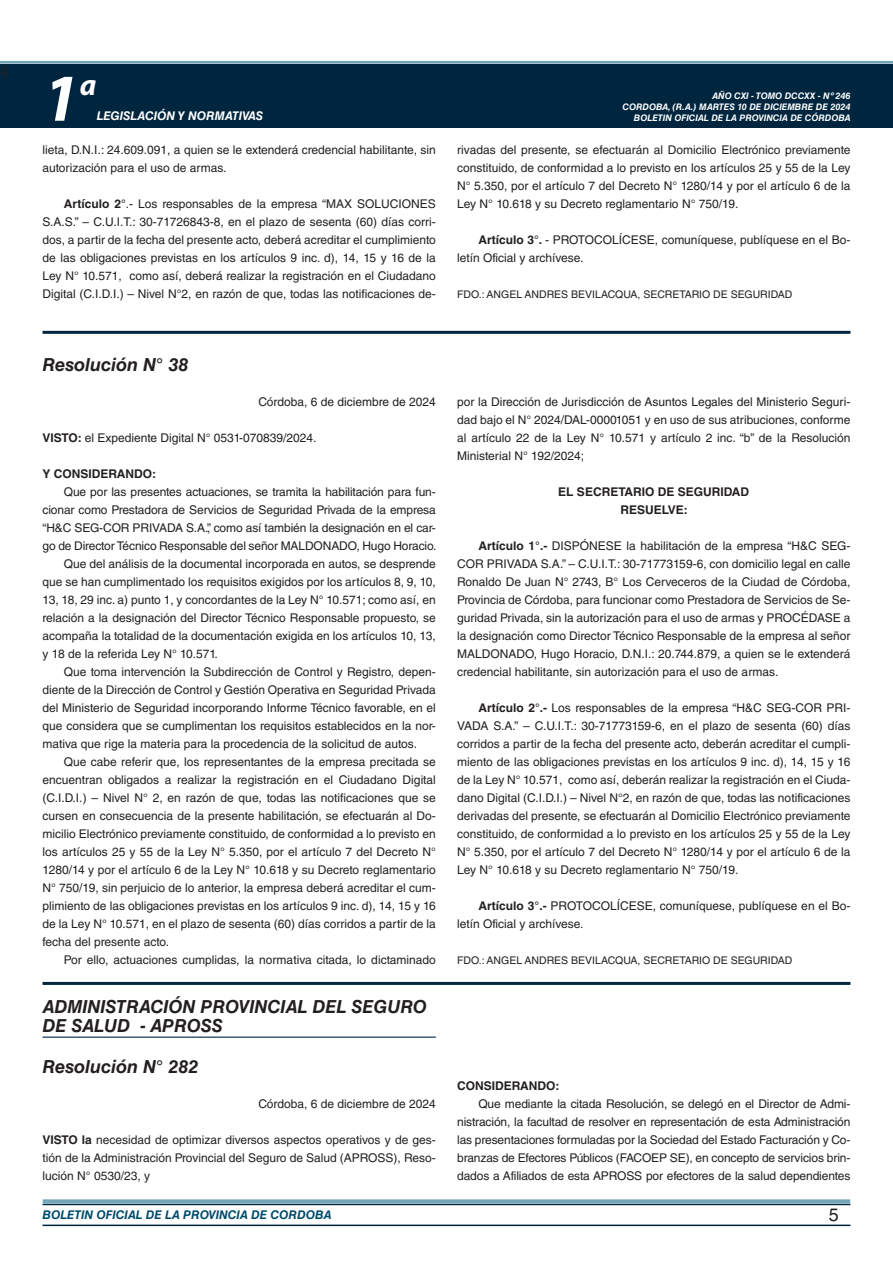
<style>
.page{position:relative;width:893px;height:1263px;background:#fff}
.page>*{position:absolute;margin:0;border:0;box-sizing:border-box;transform-origin:0 0}
.t1{font:italic 700 67.5px "Myriad Pro";color:#fff}
.t2{font:italic 700 30px "Myriad Pro";color:#fff}
.NOMBRE_DE_MINISTERIO{font:italic 700 18px/19.5px "Helvetica LT Std";color:#231f20}
.t3{font:18px "Minion Pro";color:#231f20}
.t4{font:18px "Helvetica LT Std";color:#231f20}
.TEXTO_BASE{font:12px/18px "Helvetica LT Std";color:#231f20;text-align:justify}
.FECHA{font:12px "Helvetica LT Std";color:#231f20}
.t5{font:italic 700 12px "Helvetica LT Std";color:#004b6c}
.RESUELVE{font:700 12px "Helvetica LT Std";color:#231f20}
.TEXTO_BASE-2{font:700 12px "Helvetica LT Std";color:#231f20}
.t6{font:italic 700 12px "Helvetica LT Std";color:#fff}
.FIRMA{font:10.5px "Helvetica LT Std";color:#231f20}
.t7{font:italic 700 9px/10.8px "Helvetica LT Std";color:#fff;text-align:right}
.s1{font-weight:700}
</style>
<div class="page">
<div style="left:0;top:61px;width:893px;height:6px;background:#fff;opacity:.75"></div>
<div style="left:0;top:64px;width:893px;height:64px;background:#00263f"></div>
<hr style="left:43px;top:1224px;width:807px;height:2px;background:#00263f">
<div style="left:42px;top:1198px;width:809px;height:8px;background:#fff;opacity:.75"></div>
<hr style="left:43px;top:331px;width:807px;height:3px;background:#00263f">
<hr style="left:43px;top:982px;width:807px;height:3px;background:#00263f">
<hr style="left:43px;top:1036px;width:393px;height:2px;background:#00263f">
<h3 class="t3" style="left:0;top:59px;width:10px">4</h3>
<h1 class="t1" style="left:43px;top:54px;width:38px">1</h1>
<h2 class="t2" style="left:80px;top:66px;width:18px">a</h2>
<p class="t6" style="left:97px;top:109px;width:168px">LEGISLACIÓN Y NORMATIVAS</p>
<p class="TEXTO_BASE" style="left:43px;top:141px;width:395px">lieta, D.N.I.: 24.609.091, a quien se le extenderá credencial habilitante, sin autorización para el uso de armas.</p>
<p class="TEXTO_BASE" style="left:43px;top:195px;width:395px;text-indent:21px"><span class="s1">Artículo 2°</span>.- Los responsables de la empresa “MAX SOLUCIONES S.A.S.” – C.U.I.T.: 30-71726843-8, en el plazo de sesenta (60) días corri&shy;dos, a partir de la fecha del presente acto, deberá acreditar el cumplimiento de las obligaciones previstas en los artículos 9 inc. d), 14, 15 y 16 de la Ley N° 10.571, como así, deberá realizar la registración en el Ciudadano Digital (C.I.D.I.) – Nivel N°2, en razón de que, todas las notificaciones de-</p>
<p class="t7" style="left:622px;top:91px;width:229px">AÑO CXI - TOMO DCCXX - Nº 246<br>CORDOBA, (R.A.) MARTES 10 DE DICIEMBRE DE 2024<br>BOLETIN OFICIAL DE LA PROVINCIA DE CÓRDOBA</p>
<p class="TEXTO_BASE" style="left:457px;top:141px;width:395px">rivadas del presente, se efectuarán al Domicilio Electrónico previamente constituido, de conformidad a lo previsto en los artículos 25 y 55 de la Ley N° 5.350, por el artículo 7 del Decreto N° 1280/14 y por el artículo 6 de la Ley N° 10.618 y su Decreto reglamentario N° 750/19.</p>
<p class="TEXTO_BASE" style="left:457px;top:231px;width:395px;text-indent:21px"><span class="s1">Artículo 3°.</span> - PROTOCOLÍCESE, comuníquese, publíquese en el Bo&shy;letín Oficial y archívese.</p>
<p class="FIRMA" style="left:457px;top:288px;width:337px">FDO.: ANGEL ANDRES BEVILACQUA, SECRETARIO DE SEGURIDAD</p>
<p class="NOMBRE_DE_MINISTERIO" style="left:43px;top:355px;width:147px">Resolución N° 38</p>
<p class="FECHA" style="left:258px;top:395px;width:179px">Córdoba, 6 de diciembre de 2024</p>
<p class="TEXTO_BASE" style="left:43px;top:429px;width:275px"><span class="s1">VISTO:</span> el Expediente Digital N° 0531-070839/2024.</p>
<p class="TEXTO_BASE-2" style="left:43px;top:466px;width:115px">Y CONSIDERANDO:</p>
<p class="TEXTO_BASE" style="left:43px;top:483px;width:396px;text-indent:21px">Que por las presentes actuaciones, se tramita la habilitación para fun&shy;cionar como Prestadora de Servicios de Seguridad Privada de la empresa “H&amp;C SEG-COR PRIVADA S.A.”, como así también la designación en el car&shy;go de Director Técnico Responsable del señor MALDONADO, Hugo Horacio.</p>
<p class="TEXTO_BASE" style="left:43px;top:555px;width:395px;text-indent:21px">Que del análisis de la documental incorporada en autos, se desprende que se han cumplimentado los requisitos exigidos por los artículos 8, 9, 10, 13, 18, 29 inc. a) punto 1, y concordantes de la Ley N° 10.571; como así, en relación a la designación del Director Técnico Responsable propuesto, se acompaña la totalidad de la documentación exigida en los artículos 10, 13, y 18 de la referida Ley N° 10.571.</p>
<p class="TEXTO_BASE" style="left:43px;top:663px;width:395px;text-indent:21px">Que toma intervención la Subdirección de Control y Registro, depen&shy;diente de la Dirección de Control y Gestión Operativa en Seguridad Privada del Ministerio de Seguridad incorporando Informe Técnico favorable, en el que considera que se cumplimentan los requisitos establecidos en la nor&shy;mativa que rige la materia para la procedencia de la solicitud de autos.</p>
<p class="TEXTO_BASE" style="left:43px;top:753px;width:395px;text-indent:21px">Que cabe referir que, los representantes de la empresa precitada se encuentran obligados a realizar la registración en el Ciudadano Digital (C.I.D.I.) – Nivel N° 2, en razón de que, todas las notificaciones que se cursen en consecuencia de la presente habilitación, se efectuarán al Do&shy;micilio Electrónico previamente constituido, de conformidad a lo previsto en los artículos 25 y 55 de la Ley N° 5.350, por el artículo 7 del Decreto N° 1280/14 y por el artículo 6 de la Ley N° 10.618 y su Decreto reglamentario N° 750/19, sin perjuicio de lo anterior, la empresa deberá acreditar el cum&shy;plimiento de las obligaciones previstas en los artículos 9 inc. d), 14, 15 y 16 de la Ley N° 10.571, en el plazo de sesenta (60) días corridos a partir de la fecha del presente acto.</p>
<p class="TEXTO_BASE" style="left:64px;top:951px;width:374px">Por ello, actuaciones cumplidas, la normativa citada, lo dictaminado</p>
<p class="NOMBRE_DE_MINISTERIO" style="left:43px;top:996px;width:386px">ADMINISTRACIÓN PROVINCIAL DEL SEGURO<br>DE SALUD - APROSS</p>
<p class="NOMBRE_DE_MINISTERIO" style="left:43px;top:1057px;width:157px">Resolución N° 282</p>
<p class="FECHA" style="left:258px;top:1097px;width:179px">Córdoba, 6 de diciembre de 2024</p>
<p class="TEXTO_BASE" style="left:43px;top:1131px;width:395px"><span class="s1">VISTO la</span> necesidad de optimizar diversos aspectos operativos y de ges&shy;tión de la Administración Provincial del Seguro de Salud (APROSS), Reso&shy;lución N° 0530/23, y</p>
<p class="TEXTO_BASE" style="left:457px;top:393px;width:395px">por la Dirección de Jurisdicción de Asuntos Legales del Ministerio Seguri&shy;dad bajo el N° 2024/DAL-00001051 y en uso de sus atribuciones, conforme al artículo 22 de la Ley N° 10.571 y artículo 2 inc. “b” de la Resolución Ministerial N° 192/2024;</p>
<p class="RESUELVE" style="left:558px;top:484px;width:192px">EL SECRETARIO DE SEGURIDAD</p>
<p class="RESUELVE" style="left:620px;top:502px;width:69px">RESUELVE:</p>
<p class="TEXTO_BASE" style="left:457px;top:537px;width:395px;text-indent:21px"><span class="s1">Artículo 1°.-</span> DISPÓNESE la habilitación de la empresa “H&amp;C SEG-COR PRIVADA S.A.” – C.U.I.T.: 30-71773159-6, con domicilio legal en calle Ronaldo De Juan N° 2743, B° Los Cerveceros de la Ciudad de Córdoba, Provincia de Córdoba, para funcionar como Prestadora de Servicios de Se&shy;guridad Privada, sin la autorización para el uso de armas y PROCÉDASE a la designación como Director Técnico Responsable de la empresa al señor MALDONADO, Hugo Horacio, D.N.I.: 20.744.879, a quien se le extenderá credencial habilitante, sin autorización para el uso de armas.</p>
<p class="TEXTO_BASE" style="left:457px;top:699px;width:395px;text-indent:21px"><span class="s1">Artículo 2°.-</span> Los responsables de la empresa “H&amp;C SEG-COR PRI-VADA S.A.” – C.U.I.T.: 30-71773159-6, en el plazo de sesenta (60) días corridos a partir de la fecha del presente acto, deberán acreditar el cumpli&shy;miento de las obligaciones previstas en los artículos 9 inc. d), 14, 15 y 16 de la Ley N° 10.571, como así, deberán realizar la registración en el Ciuda&shy;dano Digital (C.I.D.I.) – Nivel N°2, en razón de que, todas las notificaciones derivadas del presente, se efectuarán al Domicilio Electrónico previamente constituido, de conformidad a lo previsto en los artículos 25 y 55 de la Ley N° 5.350, por el artículo 7 del Decreto N° 1280/14 y por el artículo 6 de la Ley N° 10.618 y su Decreto reglamentario N° 750/19.</p>
<p class="TEXTO_BASE" style="left:457px;top:897px;width:395px;text-indent:21px"><span class="s1">Artículo 3°.-</span> PROTOCOLÍCESE, comuníquese, publíquese en el Bo&shy;letín Oficial y archívese.</p>
<p class="FIRMA" style="left:457px;top:954px;width:337px">FDO.: ANGEL ANDRES BEVILACQUA, SECRETARIO DE SEGURIDAD</p>
<p class="TEXTO_BASE-2" style="left:457px;top:1078px;width:104px">CONSIDERANDO:</p>
<p class="TEXTO_BASE" style="left:457px;top:1095px;width:395px;text-indent:21px">Que mediante la citada Resolución, se delegó en el Director de Admi&shy;nistración, la facultad de resolver en representación de esta Administración las presentaciones formuladas por la Sociedad del Estado Facturación y Co&shy;branzas de Efectores Públicos (FACOEP SE), en concepto de servicios brin&shy;dados a Afiliados de esta APROSS por efectores de la salud dependientes</p>
<p class="t5" style="left:43px;top:1208px;width:290px">BOLETIN OFICIAL DE LA PROVINCIA DE CORDOBA</p>
<h3 class="t4" style="left:829px;top:1204px;width:12px">5</h3>
</div>
